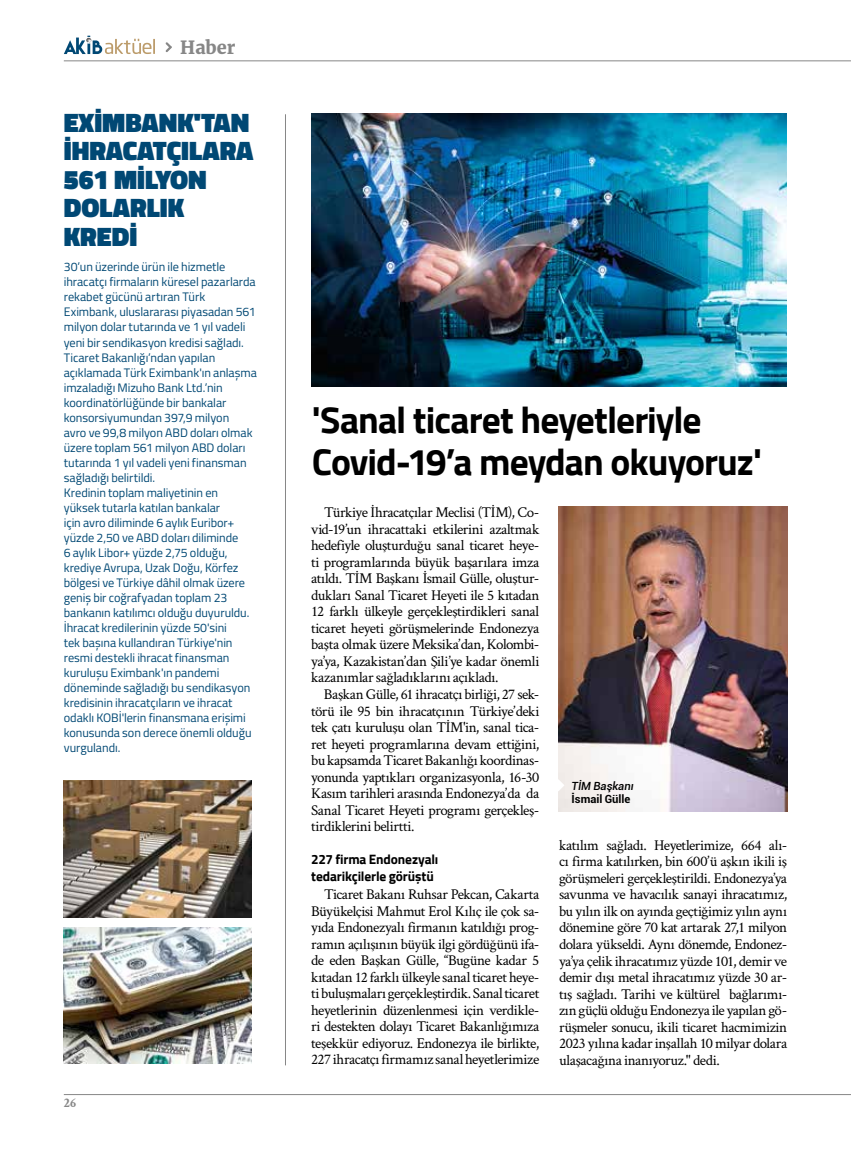
<style>
.page{position:relative;width:851px;height:1149px;background:#fff}
.page>*{position:absolute;margin:0;border:0;box-sizing:border-box;transform-origin:0 0}
.t1{font:700 37.5px/42px "Titillium Web";letter-spacing:-.025em;color:#000}
.t2{font:900 27px/28.5px "Titillium Web";color:#004874}
.t3{font:900 18px "Merriweather";color:#878787}
.t4{font:15px/16.5px "Crimson Text";letter-spacing:-.02em;color:#000;text-align:justify}
.t5{font:700 13.5px/16.5px "Titillium Web";letter-spacing:-.01em;color:#000}
.t6{font:700 13.5px "Crimson Text";color:#878787}
.t7{font:12.3px/15px "Titillium Web";letter-spacing:-.005em;color:#004874}
.t8{font:700 11.25px "Roboto";color:#000}
.t9{font:italic 500 11.25px "Roboto";color:#000}
</style>
<div class="page">
<svg style="left:64px;top:36px;width:91px;height:18px"></svg>
<svg style="left:165px;top:42px;width:7px;height:10px"></svg>
<hr style="left:64px;top:1093px;width:786px;height:1px;background:#878787">
<hr style="left:64px;top:60px;width:786px;height:1px;background:#878787">
<hr style="left:285px;top:114px;width:1px;height:950px;background:#878787">
<img style="left:312px;top:113px;width:474px;height:273px">
<img style="left:558px;top:506px;width:229px;height:305px">
<svg style="left:558px;top:779px;width:6px;height:12px"></svg>
<img style="left:64px;top:927px;width:187px;height:136px">
<img style="left:64px;top:780px;width:187px;height:137px">
<p class="t3" style="left:180px;top:35px;width:57px">Haber</p>
<h2 class="t2" style="left:64px;top:108px;width:191px">EXİMBANK'TAN<br>İHRACATÇILARA<br>561 MİLYON<br>DOLARLIK<br>KREDİ</h2>
<p class="t7" style="left:64px;top:259px;width:194px">30’un üzerinde ürün ile hizmetle ihracatçı firmaların küresel pazarlarda rekabet gücünü artıran Türk Eximbank, uluslararası piyasadan 561 milyon dolar tutarında ve 1 yıl vadeli yeni bir sendikasyon kredisi sağladı.<br>Ticaret Bakanlığı’ndan yapılan açıklamada Türk Eximbank'ın anlaşma imzaladığı Mizuho Bank Ltd.’nin koordinatörlüğünde bir bankalar konsorsiyumundan 397,9 milyon<br>avro ve 99,8 milyon ABD doları olmak üzere toplam 561 milyon ABD doları tutarında 1 yıl vadeli yeni finansman sağladığı belirtildi.<br>Kredinin toplam maliyetinin en yüksek tutarla katılan bankalar<br>için avro diliminde 6 aylık Euribor+ yüzde 2,50 ve ABD doları diliminde<br>6 aylık Libor+ yüzde 2,75 olduğu, krediye Avrupa, Uzak Doğu, Körfez bölgesi ve Türkiye dâhil olmak üzere geniş bir coğrafyadan toplam 23 bankanın katılımcı olduğu duyuruldu.<br>İhracat kredilerinin yüzde 50'sini<br>tek başına kullandıran Türkiye'nin resmi destekli ihracat finansman kuruluşu Eximbank'ın pandemi döneminde sağladığı bu sendikasyon kredisinin ihracatçıların ve ihracat odaklı KOBİ'lerin finansmana erişimi konusunda son derece önemli olduğu vurgulandı.</p>
<p class="t6" style="left:64px;top:1094px;width:14px">26</p>
<h1 class="t1" style="left:312px;top:396px;width:451px">'Sanal ticaret heyetleriyle<br>Covid-19’a meydan okuyoruz'</h1>
<p class="t4" style="left:311px;top:503px;width:229px;text-indent:13px">Türkiye İhracatçılar Meclisi (TİM), Co&shy;vid-19’un ihracattaki etkilerini azaltmak hedefiyle oluşturduğu sanal ticaret heye&shy;ti programlarında büyük başarılara imza atıldı. TİM Başkanı İsmail Gülle, oluştur&shy;dukları Sanal Ticaret Heyeti ile 5 kıtadan 12 farklı ülkeyle gerçekleştirdikleri sanal ticaret heyeti görüşmelerinde Endonezya başta olmak üzere Meksika’dan, Kolombi&shy;ya’ya, Kazakistan’dan Şili’ye kadar önemli kazanımlar sağladıklarını açıkladı.</p>
<p class="t4" style="left:311px;top:685px;width:229px;text-indent:13px">Başkan Gülle, 61 ihracatçı birliği, 27 sek&shy;törü ile 95 bin ihracatçının Türkiye’deki tek çatı kuruluşu olan TİM'in, sanal tica&shy;ret heyeti programlarına devam ettiğini, bu kapsamda Ticaret Bakanlığı koordinas&shy;yonunda yaptıkları organizasyonla, 16-30<br>Kasım tarihleri arasında Endonezya’da da Sanal Ticaret Heyeti programı gerçekleş&shy;tirdiklerini belirtti.</p>
<p class="t5" style="left:311px;top:850px;width:129px">227 firma Endonezyalı tedarikçilerle görüştü</p>
<p class="t4" style="left:311px;top:885px;width:229px;text-indent:13px">Ticaret Bakanı Ruhsar Pekcan, Cakarta Büyükelçisi Mahmut Erol Kılıç ile çok sa&shy;yıda Endonezyalı firmanın katıldığı prog&shy;ramın açılışının büyük ilgi gördüğünü ifa&shy;de eden Başkan Gülle, “Bugüne kadar 5 kıtadan 12 farklı ülkeyle sanal ticaret heye&shy;ti buluşmaları gerçekleştirdik. Sanal ticaret heyetlerinin düzenlenmesi için verdikle&shy;ri destekten dolayı Ticaret Bakanlığımıza teşekkür ediyoruz. Endonezya ile birlikte, 227 ihracatçı firmamız sanal heyetlerimize</p>
<p class="t9" style="left:571px;top:777px;width:64px">TİM Başkanı</p>
<p class="t8" style="left:571px;top:790px;width:60px">İsmail Gülle</p>
<p class="t4" style="left:559px;top:836px;width:229px">katılım sağladı. Heyetlerimize, 664 alı&shy;cı firma katılırken, bin 600’ü aşkın ikili iş görüşmeleri gerçekleştirildi. Endonezya’ya savunma ve havacılık sanayi ihracatımız, bu yılın ilk on ayında geçtiğimiz yılın aynı dönemine göre 70 kat artarak 27,1 milyon dolara yükseldi. Aynı dönemde, Endonez&shy;ya’ya çelik ihracatımız yüzde 101, demir ve demir dışı metal ihracatımız yüzde 30 ar&shy;tış sağladı. Tarihi ve kültürel bağlarımı&shy;zın güçlü olduğu Endonezya ile yapılan gö&shy;rüşmeler sonucu, ikili ticaret hacmimizin 2023 yılına kadar inşallah 10 milyar dolara ulaşacağına inanıyoruz." dedi.</p>
</div>
